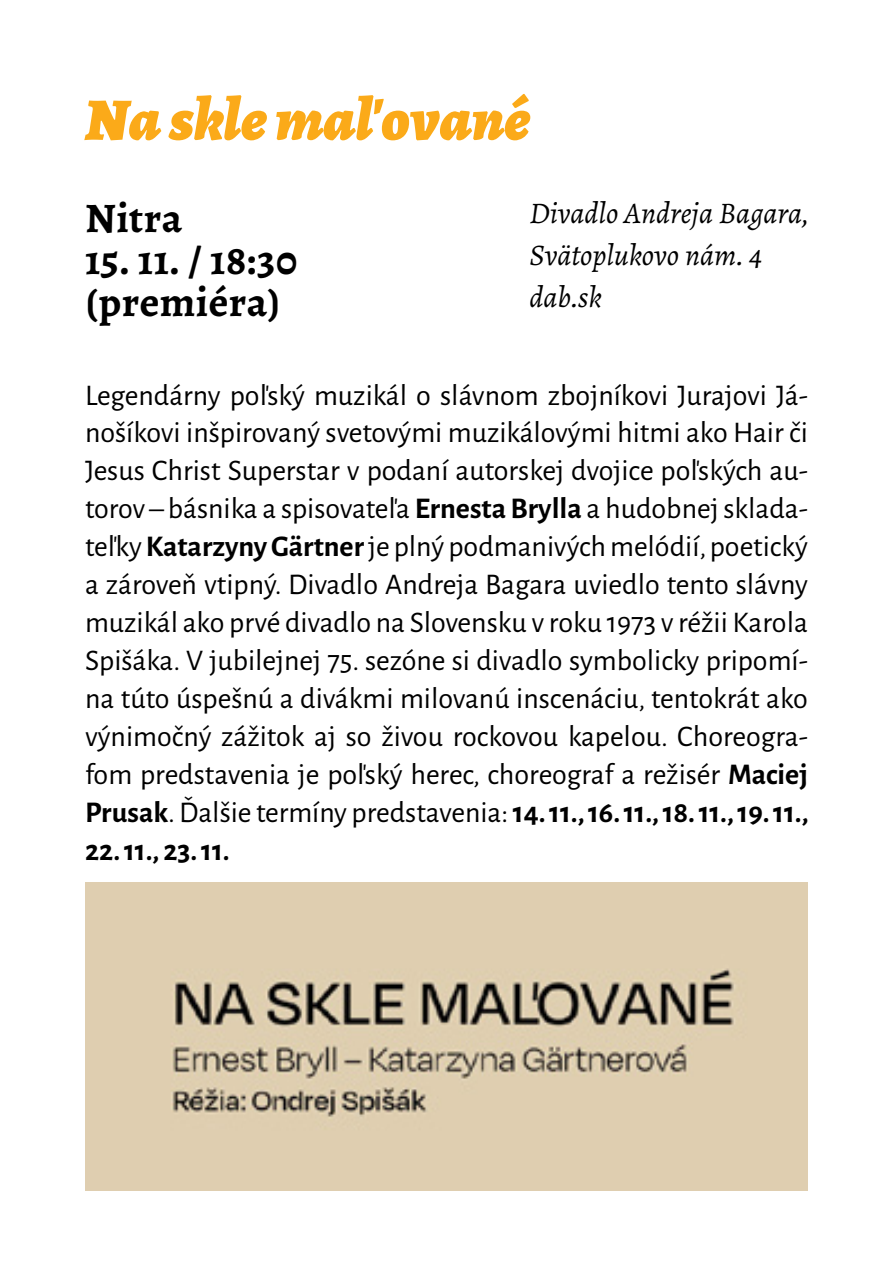
<style>
.page{position:relative;width:893px;height:1276px;background:#fff}
.page>*{position:absolute;margin:0;border:0;box-sizing:border-box;transform-origin:0 0}
.t1{font:italic 900 60px "Alegreya";color:#fbaa19}
.t2{font:700 42px/42px "Alegreya";letter-spacing:.01em;color:#000}
.t3{font:30px/38.1px "Alegreya Sans";color:#000;text-align:justify}
.t4{font:italic 30px/42px "Alegreya";color:#000}
.t5{font:700 30px "Alegreya Sans";color:#000}
.s1{font-weight:700}
</style>
<div class="page">
<img style="left:85px;top:882px;width:723px;height:309px">
<h1 class="t1" style="left:85px;top:79px;width:446px">Na skle maľované</h1>
<h2 class="t2" style="left:85px;top:197px;width:98px">Nitra</h2>
<h2 class="t2" style="left:85px;top:239px;width:214px">15. 11. / 18:30 (premiéra)</h2>
<p class="t4" style="left:529px;top:192px;width:281px">Divadlo Andreja Bagara,<br>Svätoplukovo nám. 4 dab.sk</p>
<p class="t3" style="left:85px;top:374px;width:725px">Legendárny poľský muzikál o slávnom zbojníkovi Jurajovi Já&shy;nošíkovi inšpirovaný svetovými muzikálovými hitmi ako Hair či Jesus Christ Superstar v podaní autorskej dvojice poľských au&shy;torov – básnika a spisovateľa <span class="s1">Ernesta Brylla</span> a hudobnej sklada&shy;teľky <span class="s1">Katarzyny Gärtner</span> je plný podmanivých melódií, poetický a zároveň vtipný. Divadlo Andreja Bagara uviedlo tento slávny muzikál ako prvé divadlo na Slovensku v roku 1973 v réžii Karola Spišáka. V jubilejnej 75. sezóne si divadlo symbolicky pripomí&shy;na túto úspešnú a divákmi milovanú inscenáciu, tentokrát ako výnimočný zážitok aj so živou rockovou kapelou. Choreogra&shy;fom predstavenia je poľský herec, choreograf a režisér <span class="s1">Maciej Prusak</span>. Ďalšie termíny predstavenia: <span class="s1">14. 11., 16. 11., 18. 11., 19. 11.,</span></p>
<p class="t5" style="left:85px;top:828px;width:146px">22. 11., 23. 11.</p>
</div>
